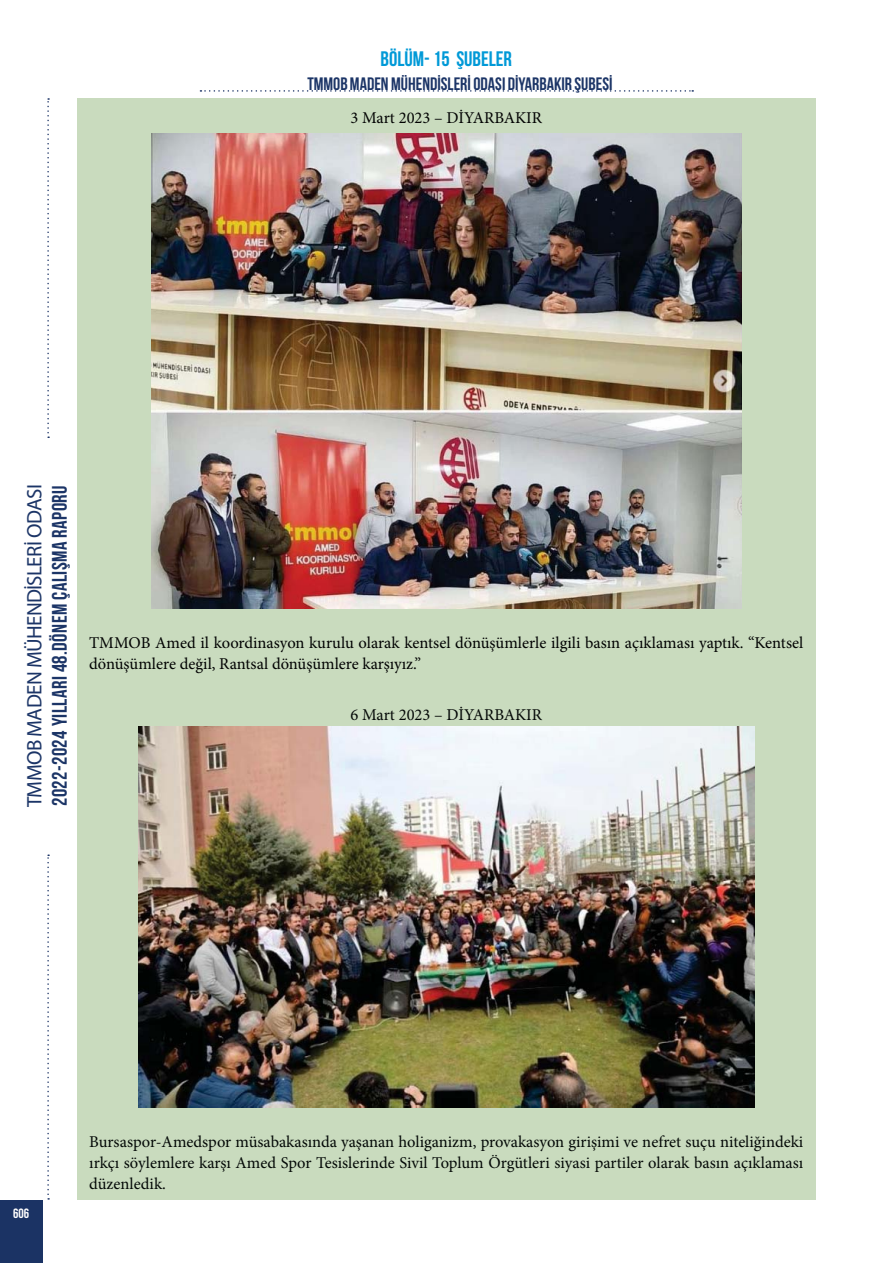
<style>
.page{position:relative;width:893px;height:1263px;background:#fff}
.page>*{position:absolute;margin:0;border:0;box-sizing:border-box;transform-origin:0 0}
.t1{font:700 21px "Bebas Neue";letter-spacing:.02em;color:#1c3567}
.t2{font:21px "Myriad Pro";letter-spacing:-.03em;color:#1c3567}
.t3{font:700 21px "Bebas Neue";color:#0099d7}
.t4{font:700 18px "Bebas Neue";color:#1c3567}
.t5{font:16.5px/21px "Minion Pro";color:#030806;text-align:justify}
.t6{font:16.5px/21px "Minion Pro";color:#010202}
.t7{font:700 13.5px "Bebas Neue";color:#fff}
</style>
<div class="page">
<div style="left:0;top:1200px;width:43px;height:63px;background:#1b3364"></div>
<div style="left:77px;top:98px;width:739px;height:1102px;background:#c9dbbe"></div>
<svg style="left:200px;top:90px;width:493px;height:2px"></svg>
<svg style="left:47px;top:98px;width:2px;height:340px"></svg>
<svg style="left:47px;top:855px;width:2px;height:345px"></svg>
<img style="left:151px;top:134px;width:590px;height:474px">
<img style="left:138px;top:726px;width:616px;height:381px">
<p class="t3" style="left:381px;top:47px;width:133px">BÖLÜM- 15 ŞUBELER</p>
<p class="t4" style="left:307px;top:73px;width:307px">TMMOB MADEN MÜHENDİSLERİ ODASI DİYARBAKIR ŞUBESİ</p>
<p class="t6" style="left:350px;top:108px;width:193px">3 Mart 2023 – DİYARBAKIR</p>
<p class="t2" style="left:22px;top:807px;width:325px;rotate:-90deg">TMMOB MADEN MÜHENDİSLERİ ODASI</p>
<p class="t1" style="left:47px;top:806px;width:322px;rotate:-90deg">2022-2024 YILLARI 48.DÖNEM ÇALIŞMA RAPORU</p>
<p class="t6" style="left:89px;top:634px;width:715px">TMMOB Amed il koordinasyon kurulu olarak kentsel dönüşümlerle ilgili basın açıklaması yaptık. “Kentsel dönüşümlere değil, Rantsal dönüşümlere karşıyız.”</p>
<p class="t5" style="left:350px;top:705px;width:193px">6 Mart 2023 – DİYARBAKIR</p>
<p class="t7" style="left:13px;top:1206px;width:18px">606</p>
<p class="t5" style="left:89px;top:1133px;width:715px">Bursaspor-Amedspor müsabakasında yaşanan holiganizm, provakasyon girişimi ve nefret suçu niteliğindeki ırkçı söylemlere karşı Amed Spor Tesislerinde Sivil Toplum Örgütleri siyasi partiler olarak basın açıklaması düzenledik.</p>
</div>
